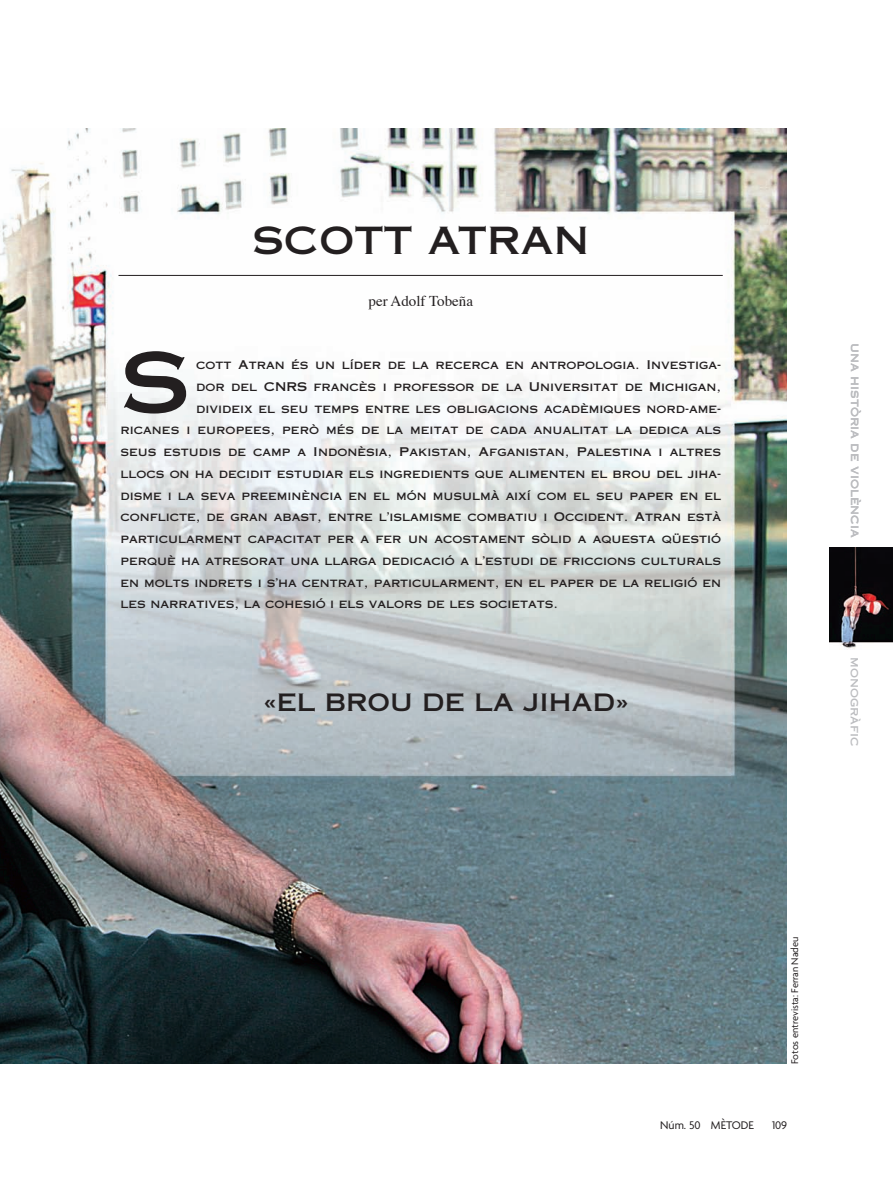
<style>
.page{position:relative;width:893px;height:1191px;background:#fff}
.page>*{position:absolute;margin:0;border:0;box-sizing:border-box;transform-origin:0 0}
.t1{font:83.25px "Copperplate Thirty One AB";color:#231f20}
.t2{font:37.5px "Copperplate Thirty One AB";color:#231f20}
.t3{font:24px "Copperplate Thirty One AB";color:#231f20}
.t4{font:15px "Times";color:#231f20}
.t5{font:12px "Copperplate Thirty One AB";color:#231f20}
.t6{font:12px "Copperplate Thirty One AB";color:#bcbdc0}
.t7{font:12px "Agenda";color:#231f20}
.t8{font:10.5px "Agenda";color:#231f20}
</style>
<div class="page">
<img style="left:0;top:128px;width:786px;height:936px">
<img style="left:829px;top:548px;width:64px;height:102px">
<hr style="left:118px;top:275px;width:605px;height:1px;background:#231f20">
<h2 class="t2" style="left:252px;top:219px;width:338px">SCOTT ATRAN</h2>
<p class="t4" style="left:369px;top:295px;width:106px">per Adolf Tobeña</p>
<h1 class="t1" style="left:120px;top:335px;width:71px">S</h1>
<p class="t5" style="left:196px;top:358px;width:527px">cott Atran és un líder de la recerca en antropologia. Investiga-</p>
<p class="t5" style="left:196px;top:380px;width:527px">dor del CNRS francès i professor de la Universitat de Michigan,</p>
<p class="t5" style="left:196px;top:401px;width:527px">divideix el seu temps entre les obligacions acadèmiques nord-ame-</p>
<p class="t5" style="left:120px;top:423px;width:602px">ricanes i europees, però més de la meitat de cada anualitat la dedica als</p>
<p class="t5" style="left:120px;top:445px;width:602px">seus estudis de camp a Indonèsia, Pakistan, Afganistan, Palestina i altres</p>
<p class="t5" style="left:120px;top:467px;width:602px">llocs on ha decidit estudiar els ingredients que alimenten el brou del jiha-</p>
<p class="t5" style="left:120px;top:488px;width:602px">disme i la seva preeminència en el món musulmà així com el seu paper en el</p>
<p class="t5" style="left:120px;top:510px;width:602px">conflicte, de gran abast, entre l’islamisme combatiu i Occident. Atran està</p>
<p class="t5" style="left:120px;top:532px;width:602px">particularment capacitat per a fer un acostament sòlid a aquesta qüestió</p>
<p class="t5" style="left:120px;top:554px;width:602px">perquè ha atresorat una llarga dedicació a l’estudi de friccions culturals</p>
<p class="t5" style="left:120px;top:575px;width:602px">en molts indrets i s’ha centrat, particularment, en el paper de la religió en</p>
<p class="t5" style="left:120px;top:597px;width:439px">les narratives, la cohesió i els valors de les societats.</p>
<h3 class="t3" style="left:264px;top:689px;width:367px">«EL BROU DE LA JIHAD»</h3>
<p class="t6" style="left:862px;top:343px;width:196px;rotate:90deg">una història de violència</p>
<p class="t6" style="left:862px;top:657px;width:91px;rotate:90deg">monogràfic</p>
<p class="t8" style="left:791px;top:1064px;width:129px;rotate:-90deg">Fotos entrevista: Ferran Nadeu</p>
<p class="t7" style="left:660px;top:1120px;width:95px">Núm. 50 MÈTODE</p>
<p class="t7" style="left:772px;top:1120px;width:17px">109</p>
</div>
